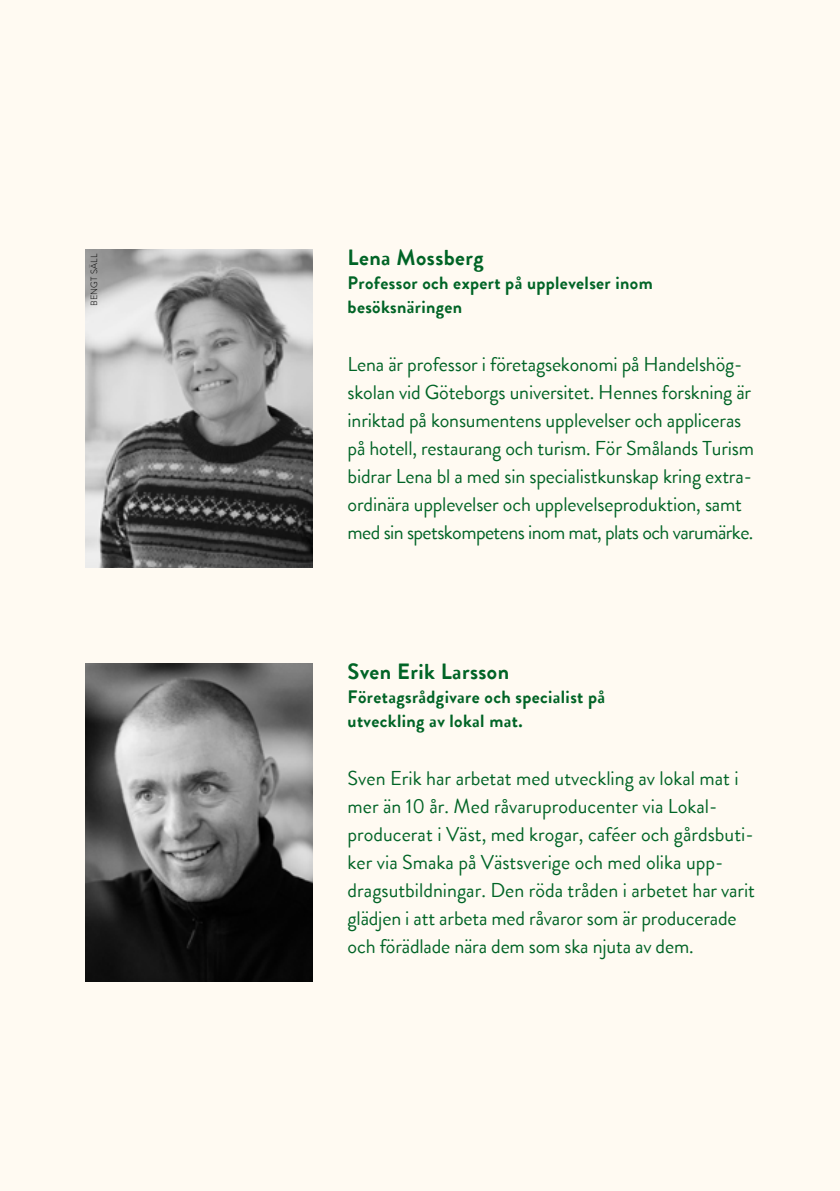
<style>
.page{position:relative;width:840px;height:1191px;background:#fff}
.page>*{position:absolute;margin:0;border:0;box-sizing:border-box;transform-origin:0 0}
.t1{font:700 22px "Brandon Grot W01";letter-spacing:.02em;color:#006426}
.t2{font:20px/28px "Brandon Grot W01";letter-spacing:-.01em;color:#006426}
.t3{font:700 18px/24px "Brandon Grot W01";letter-spacing:.02em;color:#006426}
.t4{font:300 9px "Brandon Grot W01";letter-spacing:.03em;color:#000}
</style>
<div class="page">
<div style="left:0;top:0;width:839px;height:1191px;background:#fffaf2"></div>
<img style="left:85px;top:249px;width:227px;height:318px">
<img style="left:85px;top:663px;width:227px;height:318px">
<p class="t4" style="left:88px;top:306px;width:54px;rotate:-90deg">BENGT SÄLL</p>
<p class="t1" style="left:347px;top:243px;width:137px">Lena Mossberg</p>
<p class="t3" style="left:347px;top:271px;width:306px">Professor och expert på upplevelser inom besöksnäringen</p>
<p class="t2" style="left:347px;top:350px;width:407px">Lena är professor i företagsekonomi på Handelshög&shy;skolan vid Göteborgs universitet. Hennes forskning är inriktad på konsumentens upplevelser och appliceras på hotell, restaurang och turism. För Smålands Turism bidrar Lena bl a med sin specialistkunskap kring extra&shy;ordinära upplevelser och upplevelseproduktion, samt med sin spetskompetens inom mat, plats och varumärke.</p>
<p class="t1" style="left:347px;top:657px;width:163px">Sven Erik Larsson</p>
<p class="t3" style="left:347px;top:685px;width:259px">Företagsrådgivare och specialist på utveckling av lokal mat.</p>
<p class="t2" style="left:347px;top:764px;width:408px">Sven Erik har arbetat med utveckling av lokal mat i mer än 10 år. Med råvaruproducenter via Lokal&shy;producerat i Väst, med krogar, caféer och gårdsbuti&shy;ker via Smaka på Västsverige och med olika upp&shy;dragsutbildningar. Den röda tråden i arbetet har varit glädjen i att arbeta med råvaror som är producerade och förädlade nära dem som ska njuta av dem.</p>
</div>
